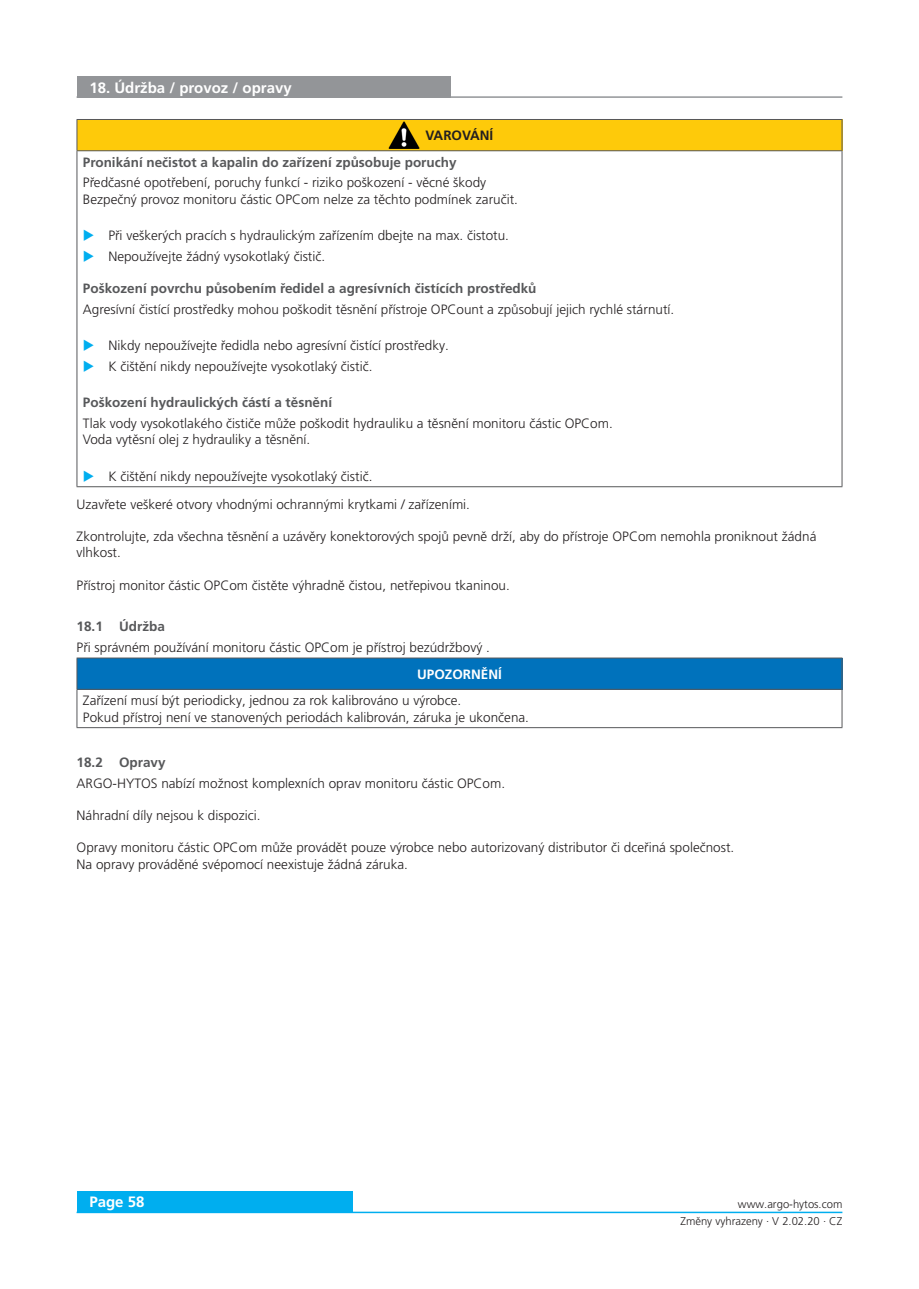
<style>
.page{position:relative;width:919px;height:1289px;background:#fff}
.page>*{position:absolute;margin:0;border:0;box-sizing:border-box;transform-origin:0 0}
.Überschrift_1{font:700 15px "Frutiger LT Pro";color:#fff}
._06_Copytext{font:300 13.5px/16.2px "Frutiger LT Pro";color:#231f20}
._06_Copytext__blaues_Dreieck{font:300 13.5px "Frutiger LT Pro";color:#231f20}
._05_Subline_Copytext{font:700 13.5px "Frutiger LT Pro";color:#57585a}
.Überschrift_3{font:700 13.5px "Frutiger LT Pro";color:#57585a}
._06_Copytext-2{font:700 13.5px "Frutiger LT Pro";color:#fff}
._05_Subline_Copytext-2{font:700 13.5px "Frutiger LT Pro";color:#231f20}
.t1{font:300 11.25px "Frutiger LT Pro";color:#231f20}
.s1{color:#00aeef}
</style>
<div class="page">
<div style="left:77px;top:1191px;width:275px;height:21px;background:#00aeef"></div>
<hr style="left:77px;top:1211px;width:765px;height:2px;background:#00aeef">
<div style="left:77px;top:77px;width:373px;height:21px;background:#939598"></div>
<hr style="left:77px;top:96px;width:765px;height:2px;background:#939598">
<div style="left:77px;top:119px;width:765px;height:32px;background:#feca0a"></div>
<hr style="left:77px;top:119px;width:765px;height:1px;background:#57585a">
<hr style="left:77px;top:120px;width:1px;height:30px;background:#57585a">
<hr style="left:841px;top:120px;width:1px;height:30px;background:#57585a">
<hr style="left:77px;top:150px;width:765px;height:1px;background:#57585a">
<hr style="left:77px;top:151px;width:1px;height:335px;background:#57585a">
<hr style="left:841px;top:151px;width:1px;height:335px;background:#57585a">
<hr style="left:77px;top:486px;width:765px;height:1px;background:#57585a">
<div style="left:77px;top:658px;width:765px;height:31px;background:#0072bc"></div>
<hr style="left:77px;top:657px;width:765px;height:1px;background:#57585a">
<hr style="left:77px;top:658px;width:1px;height:31px;background:#57585a">
<hr style="left:841px;top:658px;width:1px;height:31px;background:#57585a">
<hr style="left:77px;top:689px;width:765px;height:1px;background:#57585a">
<hr style="left:77px;top:689px;width:1px;height:38px;background:#57585a">
<hr style="left:841px;top:689px;width:1px;height:38px;background:#57585a">
<hr style="left:77px;top:727px;width:765px;height:1px;background:#57585a">
<img style="left:388px;top:122px;width:31px;height:26px">
<p class="Überschrift_1" style="left:89px;top:79px;width:204px">18. Údržba / provoz / opravy</p>
<p class="_05_Subline_Copytext-2" style="left:425px;top:128px;width:69px">VAROVÁNÍ</p>
<p class="_05_Subline_Copytext" style="left:83px;top:154px;width:375px">Pronikání nečistot a kapalin do zařízení způsobuje poruchy</p>
<p class="_06_Copytext" style="left:83px;top:175px;width:405px">Předčasné opotřebení, poruchy funkcí - riziko poškození - věcné škody</p>
<p class="_06_Copytext" style="left:83px;top:191px;width:436px">Bezpečný provoz monitoru částic OPCom nelze za těchto podmínek zaručit.</p>
<p class="_06_Copytext__blaues_Dreieck" style="left:83px;top:228px;width:427px"><span class="s1">◆</span> Při veškerých pracích s hydraulickým zařízením dbejte na max. čistotu.</p>
<p class="_06_Copytext__blaues_Dreieck" style="left:83px;top:248px;width:244px"><span class="s1">◆</span> Nepoužívejte žádný vysokotlaký čistič.</p>
<p class="_05_Subline_Copytext" style="left:83px;top:280px;width:455px">Poškození povrchu působením ředidel a agresívních čistících prostředků</p>
<p class="_06_Copytext" style="left:83px;top:301px;width:593px">Agresívní čistící prostředky mohou poškodit těsnění přístroje OPCount a způsobují jejich rychlé stárnutí.</p>
<p class="_06_Copytext__blaues_Dreieck" style="left:83px;top:338px;width:367px"><span class="s1">◆</span> Nikdy nepoužívejte ředidla nebo agresívní čistící prostředky.</p>
<p class="_06_Copytext__blaues_Dreieck" style="left:83px;top:358px;width:291px"><span class="s1">◆</span> K čištění nikdy nepoužívejte vysokotlaký čistič.</p>
<p class="_05_Subline_Copytext" style="left:83px;top:395px;width:251px">Poškození hydraulických částí a těsnění</p>
<p class="_06_Copytext" style="left:83px;top:415px;width:531px">Tlak vody vysokotlakého čističe může poškodit hydrauliku a těsnění monitoru částic OPCom.</p>
<p class="_06_Copytext" style="left:83px;top:431px;width:229px">Voda vytěsní olej z hydrauliky a těsnění.</p>
<p class="_06_Copytext__blaues_Dreieck" style="left:83px;top:468px;width:291px"><span class="s1">◆</span> K čištění nikdy nepoužívejte vysokotlaký čistič.</p>
<p class="_06_Copytext" style="left:77px;top:496px;width:395px">Uzavřete veškeré otvory vhodnými ochrannými krytkami / zařízeními.</p>
<p class="_06_Copytext" style="left:77px;top:528px;width:741px">Zkontrolujte, zda všechna těsnění a uzávěry konektorových spojů pevně drží, aby do přístroje OPCom nemohla proniknout žádná vlhkost.</p>
<p class="_06_Copytext" style="left:77px;top:577px;width:435px">Přístroj monitor částic OPCom čistěte výhradně čistou, netřepivou tkaninou.</p>
<p class="Überschrift_3" style="left:77px;top:618px;width:90px">18.1 Údržba</p>
<p class="_06_Copytext" style="left:77px;top:639px;width:415px">Při správném používání monitoru částic OPCom je přístroj bezúdržbový .</p>
<p class="_06_Copytext-2" style="left:417px;top:666px;width:86px">UPOZORNĚNÍ</p>
<p class="_06_Copytext" style="left:83px;top:692px;width:380px">Zařízení musí být periodicky, jednou za rok kalibrováno u výrobce.</p>
<p class="_06_Copytext" style="left:83px;top:709px;width:447px">Pokud přístroj není ve stanovených periodách kalibrován, záruka je ukončena.</p>
<p class="Überschrift_3" style="left:77px;top:754px;width:91px">18.2 Opravy</p>
<p class="_06_Copytext" style="left:77px;top:774px;width:430px">ARGO-HYTOS nabízí možnost komplexních oprav monitoru částic OPCom.</p>
<p class="_06_Copytext" style="left:77px;top:807px;width:185px">Náhradní díly nejsou k dispozici.</p>
<p class="_06_Copytext" style="left:77px;top:839px;width:659px">Opravy monitoru částic OPCom může provádět pouze výrobce nebo autorizovaný distributor či dceřiná společnost.</p>
<p class="_06_Copytext" style="left:77px;top:855px;width:333px">Na opravy prováděné svépomocí neexistuje žádná záruka.</p>
<p class="Überschrift_1" style="left:89px;top:1193px;width:57px">Page 58</p>
<p class="t1" style="left:738px;top:1197px;width:106px">www.argo-hytos.com</p>
<p class="t1" style="left:680px;top:1214px;width:163px">Změny vyhrazeny · V 2.02.20 · CZ</p>
</div>
